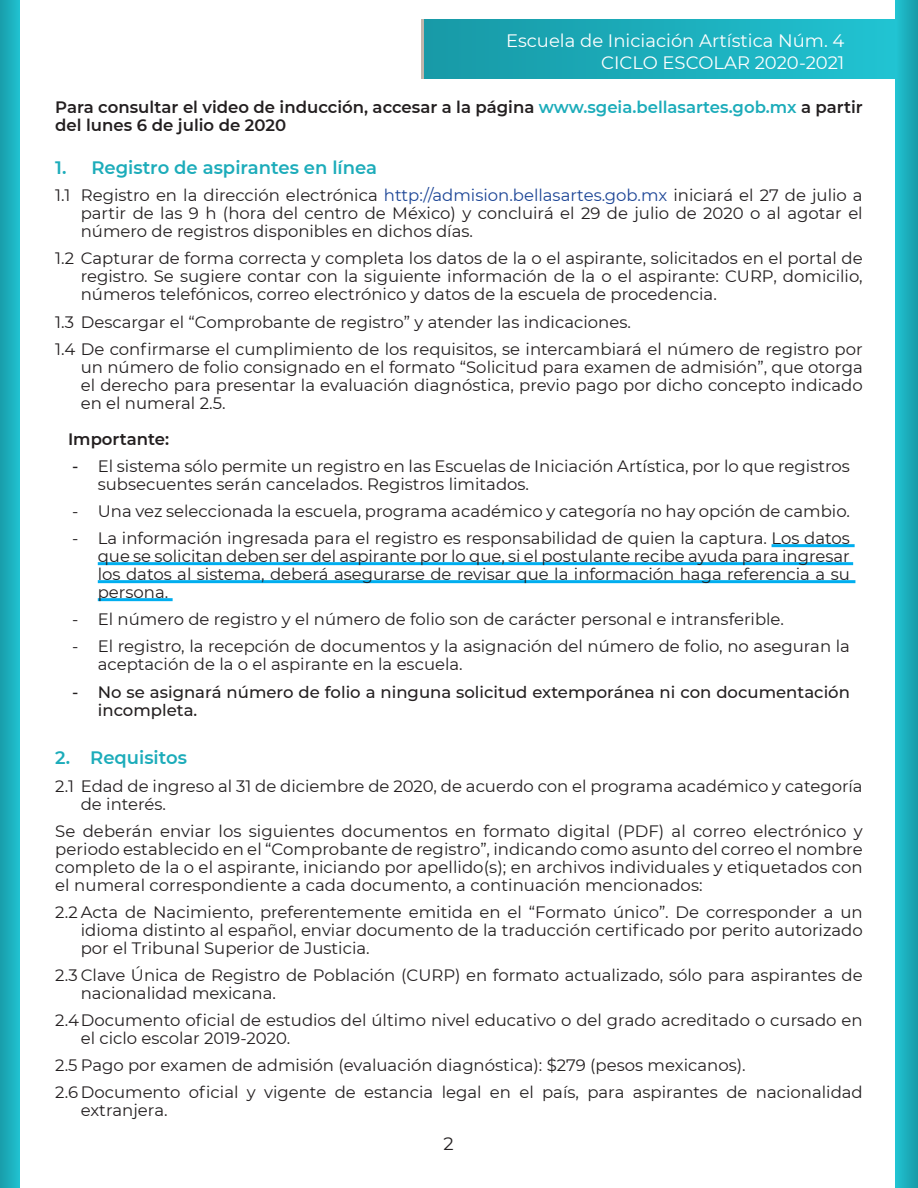
<style>
.page{position:relative;width:918px;height:1188px;background:#fff}
.page>*{position:absolute;margin:0;border:0;box-sizing:border-box;transform-origin:0 0}
.t1{font:18px "Montserrat";color:#fff}
.t2{font:600 18px "Montserrat";color:#1cacba}
.t3{font:18px "Montserrat";color:#231f20}
.Body_Text{font:16.5px/18px "Montserrat";color:#231f20;text-align:justify}
.Body_Text-2{font:600 16.5px/18px "Montserrat";color:#231f20}
.Body_Text-3{font:500 16.5px/18px "Montserrat";color:#231f20}
.s1{color:#1cacba}
.s2{color:#1c4596}
.s3{font-weight:500}
</style>
<div class="page">
<div style="left:0;top:0;width:20px;height:1188px;background:linear-gradient(to right,#199daa,#20c0cf)"></div>
<div style="left:421px;top:19px;width:476px;height:60px;background:linear-gradient(to right,#1a99a5,#1fc3d2)"></div>
<div style="left:896px;top:0;width:22px;height:1188px;background:linear-gradient(to right,#20c2d1,#199ca9)"></div>
<hr style="left:772px;top:544px;width:83px;height:3px;background:#00aeef">
<hr style="left:98px;top:562px;width:755px;height:3px;background:#00aeef">
<hr style="left:98px;top:580px;width:757px;height:3px;background:#00aeef">
<hr style="left:98px;top:598px;width:75px;height:3px;background:#00aeef">
<p class="t1" style="left:506px;top:28px;width:340px">Escuela de Iniciación Artística Núm. 4</p>
<p class="t1" style="left:601px;top:50px;width:245px">CICLO ESCOLAR 2020-2021</p>
<p class="Body_Text-2" style="left:55px;top:97px;width:809px">Para consultar el video de inducción, accesar a la página <span class="s1">www.sgeia.bellasartes.gob.mx</span> a partir del lunes 6 de julio de 2020</p>
<p class="t2" style="left:55px;top:155px;width:323px">1. Registro de aspirantes en línea</p>
<p class="Body_Text" style="left:81px;top:186px;width:783px;text-indent:-26px">1.1 Registro en la dirección electrónica <span class="s2">http://admision.bellasartes.gob.mx</span> iniciará el 27 de julio a partir de las 9 h (hora del centro de México) y concluirá el 29 de julio de 2020 o al agotar el número de registros disponibles en dichos días.</p>
<p class="Body_Text" style="left:81px;top:249px;width:783px;text-indent:-26px">1.2 Capturar de forma correcta y completa los datos de la o el aspirante, solicitados en el portal de registro. Se sugiere contar con la siguiente información de la o el aspirante: CURP, domicilio, números telefónicos, correo electrónico y datos de la escuela de procedencia.</p>
<p class="Body_Text" style="left:55px;top:312px;width:577px">1.3 Descargar el “Comprobante de registro” y atender las indicaciones.</p>
<p class="Body_Text" style="left:81px;top:339px;width:783px;text-indent:-26px">1.4 De confirmarse el cumplimiento de los requisitos, se intercambiará el número de registro por un número de folio consignado en el formato “Solicitud para examen de admisión”, que otorga el derecho para presentar la evaluación diagnóstica, previo pago por dicho concepto indicado en el numeral 2.5.</p>
<p class="Body_Text-2" style="left:68px;top:429px;width:103px">Importante:</p>
<p class="Body_Text" style="left:98px;top:456px;width:754px;text-indent:-26px"><span class="s3">-</span> El sistema sólo permite un registro en las Escuelas de Iniciación Artística, por lo que registros subsecuentes serán cancelados. Registros limitados.</p>
<p class="Body_Text" style="left:72px;top:502px;width:779px">- Una vez seleccionada la escuela, programa académico y categoría no hay opción de cambio.</p>
<p class="Body_Text" style="left:98px;top:529px;width:754px;text-indent:-26px">- La información ingresada para el registro es responsabilidad de quien la captura. Los datos que se solicitan deben ser del aspirante por lo que, si el postulante recibe ayuda para ingresar los datos al sistema, deberá asegurarse de revisar que la información haga referencia a su persona.</p>
<p class="Body_Text" style="left:72px;top:610px;width:713px">- El número de registro y el número de folio son de carácter personal e intransferible.</p>
<p class="Body_Text" style="left:98px;top:637px;width:754px;text-indent:-26px">- El registro, la recepción de documentos y la asignación del número de folio, no aseguran la aceptación de la o el aspirante en la escuela.</p>
<p class="Body_Text-3" style="left:98px;top:682px;width:754px;text-indent:-26px">- No se asignará número de folio a ninguna solicitud extemporánea ni con documentación incompleta.</p>
<p class="t2" style="left:55px;top:745px;width:133px">2. Requisitos</p>
<p class="Body_Text" style="left:81px;top:776px;width:783px;text-indent:-26px">2.1 Edad de ingreso al 31 de diciembre de 2020, de acuerdo con el programa académico y categoría de interés.</p>
<p class="Body_Text" style="left:55px;top:821px;width:809px">Se deberán enviar los siguientes documentos en formato digital (PDF) al correo electrónico y periodo establecido en el “Comprobante de registro”, indicando como asunto del correo el nombre completo de la o el aspirante, iniciando por apellido(s); en archivos individuales y etiquetados con el numeral correspondiente a cada documento, a continuación mencionados:</p>
<p class="Body_Text" style="left:81px;top:902px;width:784px;text-indent:-26px">2.2 Acta de Nacimiento, preferentemente emitida en el “Formato único”. De corresponder a un idioma distinto al español, enviar documento de la traducción certificado por perito autorizado por el Tribunal Superior de Justicia.</p>
<p class="Body_Text" style="left:81px;top:966px;width:783px;text-indent:-26px">2.3 Clave Única de Registro de Población (CURP) en formato actualizado, sólo para aspirantes de nacionalidad mexicana.</p>
<p class="Body_Text" style="left:81px;top:1011px;width:783px;text-indent:-26px">2.4 Documento oficial de estudios del último nivel educativo o del grado acreditado o cursado en el ciclo escolar 2019-2020.</p>
<p class="Body_Text" style="left:55px;top:1056px;width:692px">2.5 Pago por examen de admisión (evaluación diagnóstica): $279 (pesos mexicanos).</p>
<p class="Body_Text" style="left:81px;top:1083px;width:784px;text-indent:-26px">2.6 Documento oficial y vigente de estancia legal en el país, para aspirantes de nacionalidad extranjera.</p>
<p class="t3" style="left:443px;top:1131px;width:12px">2</p>
</div>
